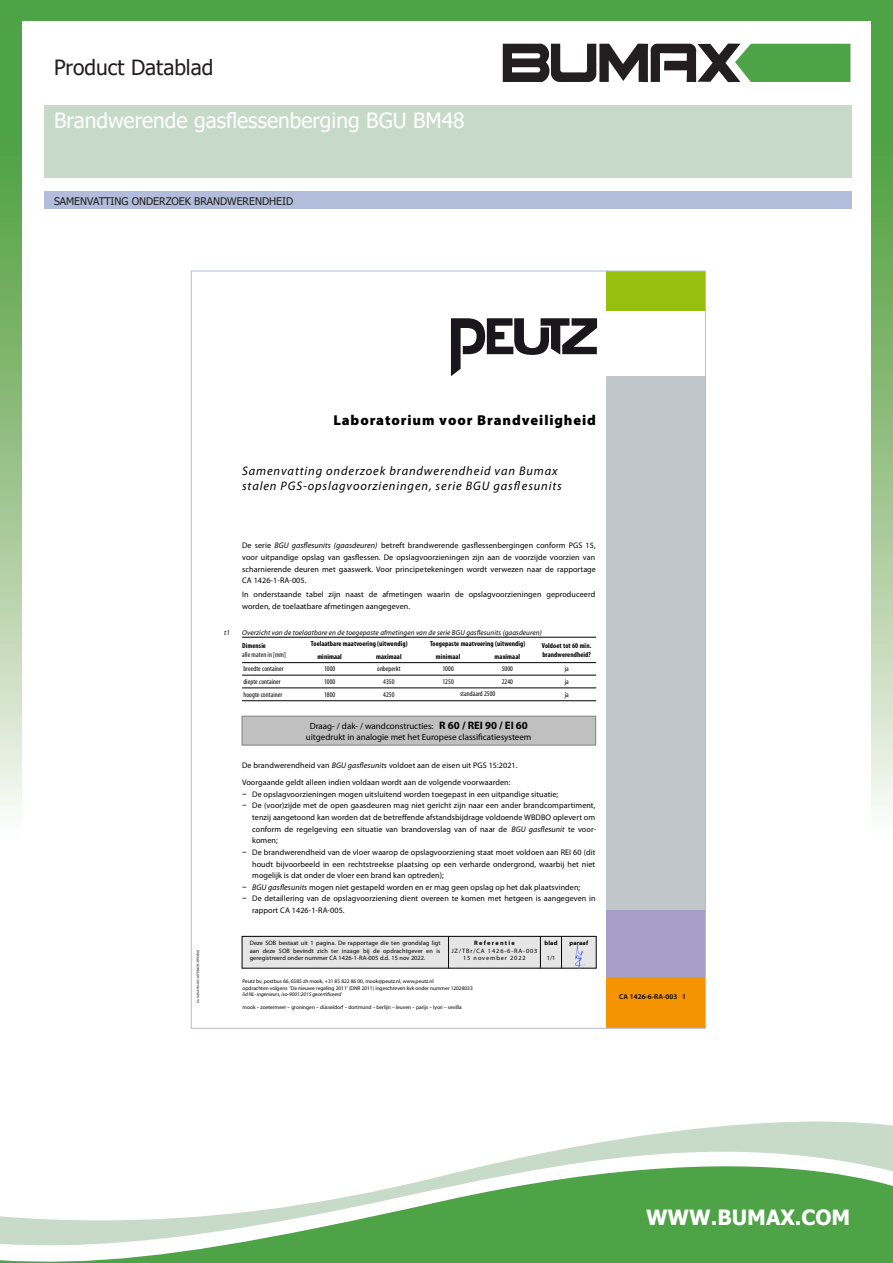
<style>
.page{position:relative;width:893px;height:1263px;background:#fff}
.page>*{position:absolute;margin:0;border:0;box-sizing:border-box;transform-origin:0 0}
.t1{font:21px "Tahoma";color:#fff}
.t2{font:21px "Tahoma";color:#231f20}
.t3{font:700 21px "Tahoma";color:#fff}
.t4{font:900 14.4px "Myriad Pro";letter-spacing:.06em;color:#000}
.t5{font:italic 12.45px/14.9px "Myriad Pro";letter-spacing:.07em;color:#000}
.t6{font:10.5px "Tahoma";color:#231f20}
.t7{font:9px/11.2px "Myriad Pro";color:#000;text-align:center}
.t8{font:8.1px/11.6px "Myriad Pro";letter-spacing:.01em;color:#000}
.t9{font:700 condensed 7.2px "Myriad Pro";letter-spacing:.015em;color:#000}
.t10{font:condensed 7.2px "Myriad Pro";letter-spacing:.01em;color:#000}
.t11{font:italic 7.2px/12.9px "Myriad Pro";letter-spacing:.01em;color:#000}
.t12{font:600 7.2px "Myriad Pro";letter-spacing:.015em;color:#000}
.t13{font:6.3px/7.5px "Myriad Pro";letter-spacing:.015em;color:#000;text-align:justify}
.t14{font:6.3px/7.5px "Myriad Pro";letter-spacing:.145em;color:#000;text-align:center}
.t15{font:700 6.3px "Myriad Pro";letter-spacing:.015em;color:#000}
.t16{font:5.4px/6.4px "Myriad Pro";color:#000}
.s1{font-style:italic}
.s2{font-weight:700;font-style:normal;font-stretch:condensed}
.s3{font-weight:700;font-size:10.8px}
.s4{font-family:"Arial"}
.s5{font-weight:700}
</style>
<div class="page">
<div style="left:0;top:0;width:893px;height:20px;background:#4ea346"></div>
<svg style="left:872px;top:20px;width:21px;height:788px;background:#91c084"></svg>
<svg style="left:0;top:20px;width:21px;height:788px;background:#91c084"></svg>
<svg style="left:503px;top:44px;width:347px;height:38px"></svg>
<div style="left:44px;top:106px;width:808px;height:72px;background:#c7dac9"></div>
<div style="left:44px;top:192px;width:808px;height:17px;background:#b1bdda"></div>
<svg style="left:0;top:1122px;width:893px;height:141px"></svg>
<div style="left:606px;top:377px;width:99px;height:605px;background:#c1c6cb"></div>
<div style="left:606px;top:271px;width:99px;height:39px;background:#97bf0d"></div>
<div style="left:606px;top:977px;width:99px;height:51px;background:#f39400"></div>
<div style="left:606px;top:910px;width:99px;height:67px;background:#a69dc9"></div>
<svg style="left:451px;top:318px;width:146px;height:58px"></svg>
<div style="left:242px;top:936px;width:206px;height:32px;background:#e6e6e6"></div>
<div style="left:448px;top:936px;width:92px;height:32px;background:#e6e6e6"></div>
<div style="left:540px;top:936px;width:21px;height:32px;background:#e6e6e6"></div>
<hr style="left:242px;top:637px;width:354px;height:1px;background:#000">
<hr style="left:242px;top:662px;width:354px;height:1px;background:#000">
<hr style="left:242px;top:675px;width:354px;height:1px;background:#000">
<hr style="left:242px;top:688px;width:354px;height:1px;background:#000">
<hr style="left:242px;top:700px;width:354px;height:1px;background:#000">
<hr style="left:242px;top:936px;width:354px;height:1px;background:#000">
<hr style="left:242px;top:968px;width:354px;height:1px;background:#000">
<hr style="left:242px;top:936px;width:1px;height:32px;background:#000">
<hr style="left:448px;top:936px;width:1px;height:32px;background:#000">
<hr style="left:540px;top:936px;width:1px;height:32px;background:#000">
<svg style="left:241px;top:715px;width:355px;height:31px;background:#bdbdbd"></svg>
<img style="left:558px;top:936px;width:39px;height:34px">
<img style="left:196px;top:950px;width:4px;height:52px">
<p class="t2" style="left:54px;top:53px;width:161px">Product Datablad</p>
<p class="t1" style="left:54px;top:107px;width:412px">Brandwerende gasflessenberging BGU BM48</p>
<p class="t6" style="left:54px;top:194px;width:241px">SAMENVATTING ONDERZOEK BRANDWERENDHEID</p>
<p class="t4" style="left:333px;top:414px;width:264px">Laboratorium voor Brandveiligheid</p>
<p class="t5" style="left:242px;top:464px;width:321px">Samenvatting onderzoek brandwerendheid van Bumax stalen PGS-opslagvoorzieningen, serie BGU gasflesunits</p>
<p class="t8" style="left:242px;top:540px;width:355px;text-align:justify">De serie <span class="s1">BGU gasflesunits (gaasdeuren)</span> betreft brandwerende gasflessenbergingen conform PGS 15, voor uitpandige opslag van gasflessen. De opslagvoorzieningen zijn aan de voorzijde voorzien van scharnierende deuren met gaaswerk. Voor principetekeningen wordt verwezen naar de rapportage CA 1426-1-RA-005.</p>
<p class="t8" style="left:242px;top:589px;width:355px">In onderstaande tabel zijn naast de afmetingen waarin de opslagvoorzieningen geproduceerd worden, de toelaatbare afmetingen aangegeven.</p>
<p class="t11" style="left:224px;top:627px;width:7px">t1</p>
<p class="t11" style="left:242px;top:627px;width:301px">Overzicht van de toelaatbare en de toegepaste afmetingen van de serie BGU gasflesunits (gaasdeuren)<br><span class="s2">Dimensie</span></p>
<p class="t10" style="left:242px;top:652px;width:45px">alle maten in [mm]</p>
<p class="t9" style="left:311px;top:641px;width:98px">Toelaatbare maatvoering (uitwendig)</p>
<p class="t9" style="left:430px;top:641px;width:97px">Toegepaste maatvoering (uitwendig)</p>
<p class="t9" style="left:542px;top:643px;width:51px">Voldoet tot 60 min.</p>
<p class="t9" style="left:317px;top:654px;width:26px">minimaal</p>
<p class="t9" style="left:376px;top:654px;width:27px">maximaal</p>
<p class="t9" style="left:436px;top:654px;width:26px">minimaal</p>
<p class="t9" style="left:495px;top:654px;width:27px">maximaal</p>
<p class="t9" style="left:542px;top:652px;width:50px">brandwerendheid?</p>
<p class="t10" style="left:243px;top:666px;width:42px">breedte container</p>
<p class="t10" style="left:324px;top:666px;width:13px">1000</p>
<p class="t10" style="left:377px;top:666px;width:25px">onbeperkt</p>
<p class="t10" style="left:442px;top:666px;width:13px">1000</p>
<p class="t10" style="left:502px;top:666px;width:13px">5000</p>
<p class="t10" style="left:565px;top:666px;width:6px">ja</p>
<p class="t10" style="left:243px;top:679px;width:39px">diepte container</p>
<p class="t10" style="left:324px;top:679px;width:13px">1000</p>
<p class="t10" style="left:383px;top:679px;width:13px">4350</p>
<p class="t10" style="left:442px;top:679px;width:13px">1250</p>
<p class="t10" style="left:502px;top:679px;width:13px">2240</p>
<p class="t10" style="left:565px;top:679px;width:6px">ja</p>
<p class="t10" style="left:243px;top:692px;width:40px">hoogte container</p>
<p class="t10" style="left:324px;top:692px;width:13px">1800</p>
<p class="t10" style="left:383px;top:692px;width:13px">4250</p>
<p class="t10" style="left:460px;top:691px;width:37px">standaard 2500</p>
<p class="t10" style="left:565px;top:692px;width:6px">ja</p>
<p class="t7" style="left:306px;top:721px;width:227px">Draag- / dak- / wandconstructies: <span class="s3">R 60 / REI 90 / EI 60 </span>uitgedrukt in analogie met het Europese classificatiesysteem</p>
<p class="t8" style="left:242px;top:758px;width:277px;line-height:16.6px">De brandwerendheid van <span class="s1">BGU gasflesunits</span> voldoet aan de eisen uit PGS 15:2021.<br>Voorgaande geldt alleen indien voldaan wordt aan de volgende voorwaarden:</p>
<p class="t8" style="left:242px;top:789px;width:318px"><span class="s4">−</span> De opslagvoorzieningen mogen uitsluitend worden toegepast in een uitpandige situatie;</p>
<p class="t8" style="left:242px;top:800px;width:355px"><span class="s4">−</span> De (voor)zijde met de open gaasdeuren mag niet gericht zijn naar een ander brandcompartiment,</p>
<p class="t8" style="left:252px;top:812px;width:344px">tenzij aangetoond kan worden dat de betreffende afstandsbijdrage voldoende WBDBO oplevert om</p>
<p class="t8" style="left:252px;top:824px;width:346px">conform de regelgeving een situatie van brandoverslag van of naar de <span class="s1">BGU gasflesunit</span> te voor-</p>
<p class="t8" style="left:252px;top:835px;width:27px">komen;</p>
<p class="t8" style="left:242px;top:847px;width:355px"><span class="s4">−</span> De brandwerendheid van de vloer waarop de opslagvoorziening staat moet voldoen aan REI 60 (dit</p>
<p class="t8" style="left:252px;top:859px;width:344px">houdt bijvoorbeeld in een rechtstreekse plaatsing op een verharde ondergrond, waarbij het niet</p>
<p class="t8" style="left:252px;top:870px;width:193px">mogelijk is dat onder de vloer een brand kan optreden);</p>
<p class="t8" style="left:242px;top:882px;width:340px"><span class="s4">−</span> <span class="s1">BGU gasflesunits</span> mogen niet gestapeld worden en er mag geen opslag op het dak plaatsvinden;</p>
<p class="t8" style="left:242px;top:894px;width:355px"><span class="s4">−</span> De detaillering van de opslagvoorziening dient overeen te komen met hetgeen is aangegeven in</p>
<p class="t8" style="left:252px;top:905px;width:94px">rapport CA 1426-1-RA-005.</p>
<p class="t13" style="left:250px;top:940px;width:192px">Deze SOB bestaat uit 1 pagina. De rapportage die ten grondslag ligt aan deze SOB bevindt zich ter inzage bij de opdrachtgever en is geregistreerd onder nummer CA 1426-1-RA-005 d.d. 15 nov 2022.</p>
<p class="t14" style="left:451px;top:940px;width:87px"><span class="s5">Referentie<br></span>JZ/TBr/CA 1426-6-RA-003<br>15 november 2022</p>
<p class="t15" style="left:545px;top:940px;width:14px">blad</p>
<p class="t15" style="left:570px;top:940px;width:20px">paraaf</p>
<p class="t13" style="left:547px;top:955px;width:10px">1/1</p>
<p class="t16" style="left:243px;top:979px;width:232px">Peutz bv, postbus 66, 6585 zh mook, +31 85 822 86 00, mook@peutz.nl, www.peutz.nl<br>opdrachten volgens 'De nieuwe regeling 2011' (DNR 2011) ingeschreven kvk onder nummer 12028033 <span class="s1">lid NL-ingenieurs, iso-9001:2015 gecertificeerd</span></p>
<p class="t16" style="left:243px;top:1004px;width:221px">mook – zoetermeer – groningen – düsseldorf – dortmund – berlijn – leuven – parijs – lyon – sevilla</p>
<p class="t12" style="left:619px;top:992px;width:68px">CA 1426-6-RA-003 1</p>
<p class="t3" style="left:646px;top:1203px;width:206px">WWW.BUMAX.COM</p>
</div>
